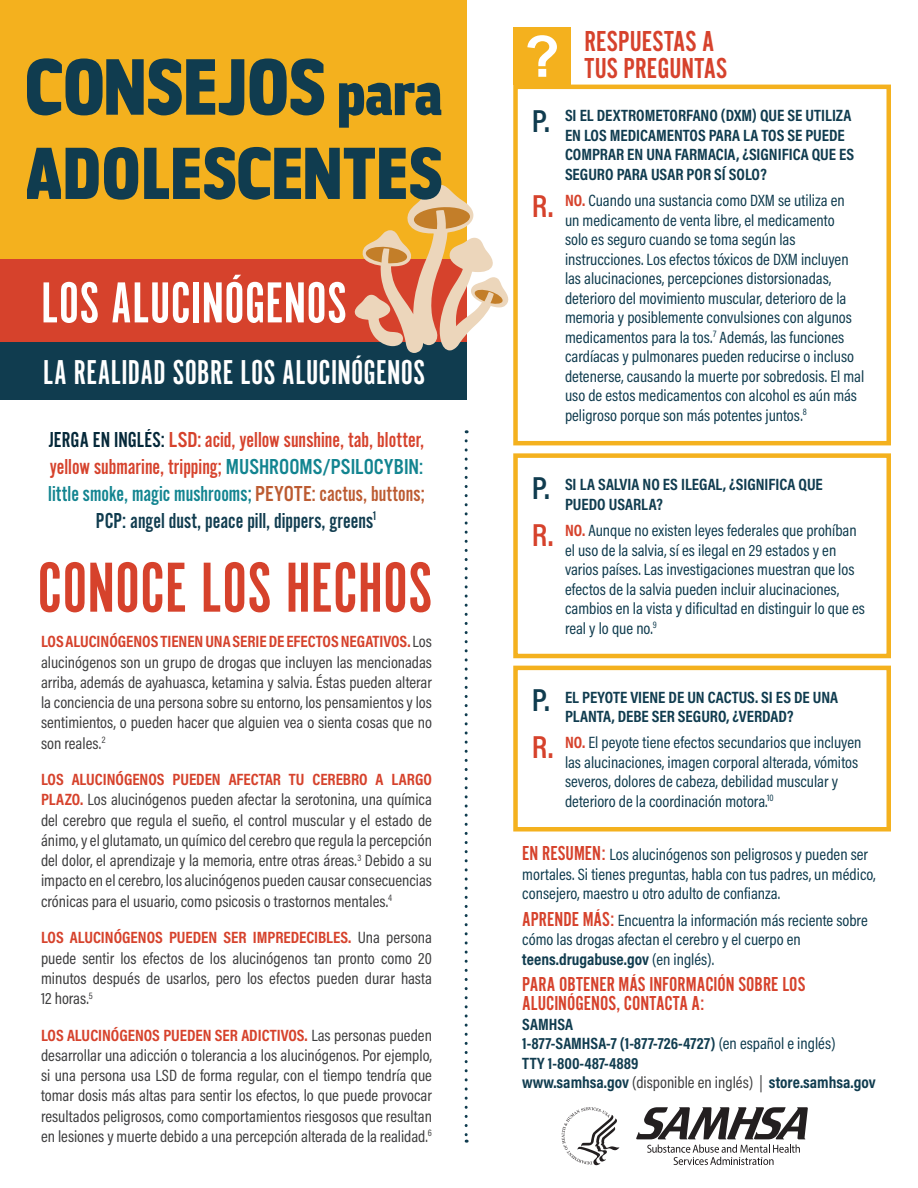
<style>
.page{position:relative;width:918px;height:1188px;background:#fff}
.page>*{position:absolute;margin:0;border:0;box-sizing:border-box;transform-origin:0 0}
.t1{font:73.5px "Alternate Got No 1 D";color:#d6422c}
.t2{font:60px "Alternate Got No 1 D";letter-spacing:.005em;color:#fff}
.t3{font:700 57.6px "Arial";color:#fff}
.t4{font:35.85px "Alternate Got No 1 D";letter-spacing:.01em;color:#fff}
.t5{font:600 32.25px "Acumin Pro Cond";color:#d6422c}
.t6{font:600 32.25px "Acumin Pro Cond";color:#103c4f}
.t7{font:30px/27px "Alternate Got No 2 D";letter-spacing:.005em;color:#d6422c}
.t8{font:22.5px/27px "Alternate Got No 2 D";color:#d6422c;text-align:center}
.t9{font:21px/19.5px "Alternate Got No 2 D";color:#d6422c}
.t10{font:16.5px/20.2px "Acumin Pro Cond";color:#3e3e3f;text-align:justify}
.t11{font:16.5px/19.5px "Acumin Pro Cond";color:#103c4f}
.t12{font:700 16.5px/19.5px "Acumin Pro Cond";color:#103c4f}
.s1{color:#052839}
.s2{font-family:"Alternate Got No 3 D"}
.s3{font-family:"Alternate Got No 3 D";color:#128490}
.s4{color:#128490}
.s5{font-family:"Alternate Got No 3 D";color:#bc5b31}
.s6{color:#bc5b31}
.s7{color:#103c4f}
.s8{font-weight:700;color:#d6422c}
.s9{font-family:"Alternate Got No 2 D";font-size:21px;color:#d6422c}
.s10{font-weight:700}
.s11{font-weight:400}
.s12{font-weight:400;color:#3e3e3f}
</style>
<div class="page">
<div style="left:0;top:0;width:466px;height:400px;background:#f4b11e"></div>
<div style="left:0;top:342px;width:466px;height:58px;background:#103c4f"></div>
<div style="left:0;top:260px;width:466px;height:82px;background:#d6422c"></div>
<div style="left:513px;top:85px;width:378px;height:360px;border:4px solid #f4b11e"></div>
<div style="left:513px;top:453px;width:378px;height:205px;border:4px solid #f4b11e"></div>
<div style="left:513px;top:666px;width:378px;height:166px;border:4px solid #f4b11e"></div>
<div style="left:513px;top:27px;width:58px;height:58px;background:#f4b11e"></div>
<svg style="left:465px;top:441px;width:3px;height:702px"></svg>
<svg style="left:27px;top:147px;width:482px;height:206px"></svg>
<svg style="left:339px;top:83px;width:102px;height:45px"></svg>
<svg style="left:27px;top:58px;width:297px;height:57px"></svg>
<svg style="left:636px;top:1107px;width:172px;height:58px"></svg>
<svg style="left:562px;top:1107px;width:57px;height:58px"></svg>
<h1 class="t2" style="left:41px;top:271px;width:307px">LOS ALUCINÓGENOS</h1>
<h2 class="t4" style="left:43px;top:354px;width:383px">LA REALIDAD SOBRE LOS ALUCINÓGENOS</h2>
<p class="t8" style="left:48px;top:426px;width:378px"><span class="s1">JERGA EN INGLÉS:</span> <span class="s2">LSD:</span>acid, yellow sunshine, tab, blotter, yellow submarine, tripping; <span class="s3">MUSHROOMS/PSILOCYBIN</span><span class="s4">: little smoke, magic mushrooms;</span> <span class="s5">PEYOTE:</span> <span class="s6">cactus, buttons; </span><span class="s7">PCP: angel dust, peace pill, dippers, greens</span><sup>1</sup></p>
<h2 class="t1" style="left:37px;top:549px;width:396px">CONOCE LOS HECHOS</h2>
<p class="t10" style="left:41px;top:631px;width:392px"><span class="s8">LOS ALUCINÓGENOS TIENEN UNA SERIE DE EFECTOS NEGATIVOS.</span> Los alucinógenos son un grupo de drogas que incluyen las mencionadas arriba, además de ayahuasca, ketamina y salvia. Éstas pueden alterar la conciencia de una persona sobre su entorno, los pensamientos y los sentimientos, o pueden hacer que alguien vea o sienta cosas que no son reales.<sup>2</sup></p>
<p class="t10" style="left:41px;top:769px;width:392px"><span class="s8">LOS ALUCINÓGENOS PUEDEN AFECTAR TU CEREBRO A LARGO PLAZO.</span> Los alucinógenos pueden afectar la serotonina, una química del cerebro que regula el sueño, el control muscular y el estado de ánimo, y el glutamato, un químico del cerebro que regula la percepción del dolor, el aprendizaje y la memoria, entre otras áreas.<sup>3</sup> Debido a su impacto en el cerebro, los alucinógenos pueden causar consecuencias crónicas para el usuario, como psicosis o trastornos mentales.<sup>4</sup></p>
<p class="t10" style="left:41px;top:927px;width:392px"><span class="s8">LOS ALUCINÓGENOS PUEDEN SER IMPREDECIBLES.</span> Una persona puede sentir los efectos de los alucinógenos tan pronto como 20 minutos después de usarlos, pero los efectos pueden durar hasta 12 horas.<sup>5</sup></p>
<p class="t10" style="left:41px;top:1024px;width:393px"><span class="s8">LOS ALUCINÓGENOS PUEDEN SER ADICTIVOS.</span> Las personas pueden desarrollar una adicción o tolerancia a los alucinógenos. Por ejemplo, si una persona usa LSD de forma regular, con el tiempo tendría que tomar dosis más altas para sentir los efectos, lo que puede provocar resultados peligrosos, como comportamientos riesgosos que resultan en lesiones y muerte debido a una percepción alterada de la realidad.<sup>6</sup></p>
<h3 class="t3" style="left:524px;top:19px;width:37px">?</h3>
<h2 class="t7" style="left:584px;top:28px;width:144px">RESPUESTAS A<br>TUS PREGUNTAS</h2>
<p class="t6" style="left:532px;top:100px;width:19px">P.</p>
<p class="t5" style="left:532px;top:185px;width:23px">R.</p>
<p class="t12" style="left:565px;top:106px;width:291px">SI EL DEXTROMETORFANO (DXM) QUE SE UTILIZA EN LOS MEDICAMENTOS PARA LA TOS SE PUEDE COMPRAR EN UNA FARMACIA, ¿SIGNIFICA QUE ES SEGURO PARA USAR POR SÍ SOLO?</p>
<p class="t11" style="left:565px;top:190px;width:301px"><span class="s8">NO.</span> Cuando una sustancia como DXM se utiliza en<br>un medicamento de venta libre, el medicamento<br>solo es seguro cuando se toma según las instrucciones. Los efectos tóxicos de DXM incluyen las alucinaciones, percepciones distorsionadas, deterioro del movimiento muscular, deterioro de la memoria y posiblemente convulsiones con algunos medicamentos para la tos.<sup>7</sup> Además, las funciones cardíacas y pulmonares pueden reducirse o incluso detenerse, causando la muerte por sobredosis. El mal uso de estos medicamentos con alcohol es aún más peligroso porque son más potentes juntos.<sup>8</sup></p>
<p class="t6" style="left:532px;top:467px;width:19px">P.</p>
<p class="t5" style="left:532px;top:513px;width:23px">R.</p>
<p class="t12" style="left:565px;top:474px;width:259px">SI LA SALVIA NO ES ILEGAL, ¿SIGNIFICA QUE<br>PUEDO USARLA?</p>
<p class="t11" style="left:565px;top:520px;width:301px"><span class="s8">NO.</span> Aunque no existen leyes federales que prohíban el uso de la salvia, sí es ilegal en 29 estados y en varios países. Las investigaciones muestran que los efectos de la salvia pueden incluir alucinaciones, cambios en la vista y dificultad en distinguir lo que es real y lo que no.<sup>9</sup></p>
<p class="t6" style="left:532px;top:679px;width:19px">P.</p>
<p class="t5" style="left:532px;top:726px;width:23px">R.</p>
<p class="t12" style="left:565px;top:687px;width:275px">EL PEYOTE VIENE DE UN CACTUS. SI ES DE UNA<br>PLANTA, DEBE SER SEGURO, ¿VERDAD?</p>
<p class="t11" style="left:565px;top:733px;width:298px"><span class="s8">NO.</span> El peyote tiene efectos secundarios que incluyen las alucinaciones, imagen corporal alterada, vómitos severos, dolores de cabeza, debilidad muscular y deterioro de la coordinación motora.<sup>10</sup></p>
<p class="t11" style="left:522px;top:845px;width:355px"><span class="s9">EN RESUMEN:</span> Los alucinógenos son peligrosos y pueden ser mortales. Si tienes preguntas, habla con tus padres, un médico, consejero, maestro u otro adulto de confianza.</p>
<p class="t11" style="left:522px;top:910px;width:347px"><span class="s9">APRENDE MÁS:</span> Encuentra la información más reciente sobre cómo las drogas afectan el cerebro y el cuerpo en <span class="s10">teens.drugabuse.gov</span> (en inglés).</p>
<p class="t9" style="left:522px;top:975px;width:285px">PARA OBTENER MÁS INFORMACIÓN SOBRE LOS<br>ALUCINÓGENOS, CONTACTA A:</p>
<p class="t12" style="left:522px;top:1014px;width:52px">SAMHSA</p>
<p class="t12" style="left:522px;top:1034px;width:315px">1-877-SAMHSA-7 (1-877-726-4727) <span class="s11">(en español e inglés)</span></p>
<p class="t12" style="left:522px;top:1053px;width:118px">TTY 1-800-487-4889</p>
<p class="t12" style="left:522px;top:1073px;width:355px">www.samhsa.gov <span class="s12">(disponible en inglés) |</span> store.samhsa.gov</p>
</div>
